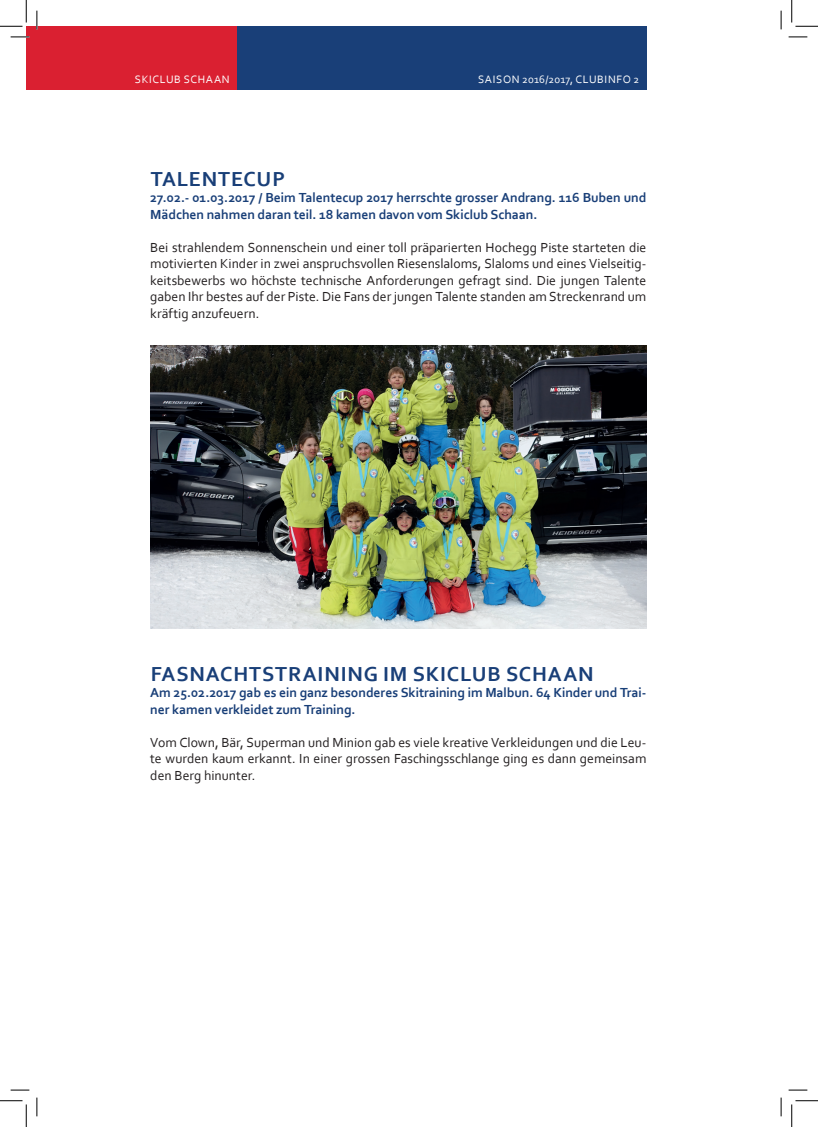
<style>
.page{position:relative;width:818px;height:1127px;background:#fff}
.page>*{position:absolute;margin:0;border:0;box-sizing:border-box;transform-origin:0 0}
.t1{font:700 21.25px "Corbel";letter-spacing:.04em;color:#193f78}
.t2{font:13.75px/16.5px "Corbel";color:#231f20;text-align:justify}
.t3{font:700 13.75px/16.5px "Corbel";letter-spacing:-.005em;color:#193f78}
.t4{font:11.25px "Corbel";letter-spacing:.05em;color:#fff}
</style>
<div class="page">
<div style="left:26px;top:26px;width:211px;height:64px;background:#da2031"></div>
<div style="left:237px;top:26px;width:409px;height:64px;background:#193f78"></div>
<img style="left:150px;top:345px;width:496px;height:283px">
<svg style="left:11px;top:36px;width:18px;height:2px"></svg>
<svg style="left:788px;top:36px;width:19px;height:2px"></svg>
<svg style="left:11px;top:1089px;width:18px;height:1px"></svg>
<svg style="left:788px;top:1089px;width:19px;height:1px"></svg>
<svg style="left:36px;top:11px;width:2px;height:18px"></svg>
<svg style="left:36px;top:1097px;width:2px;height:18px"></svg>
<svg style="left:780px;top:11px;width:2px;height:18px"></svg>
<svg style="left:780px;top:1097px;width:2px;height:18px"></svg>
<svg style="left:0;top:0;width:27px;height:27px"></svg>
<svg style="left:0;top:1100px;width:27px;height:26px"></svg>
<svg style="left:791px;top:0;width:27px;height:27px"></svg>
<svg style="left:791px;top:1100px;width:27px;height:26px"></svg>
<p class="t4" style="left:135px;top:72px;width:96px">SKICLUB SCHAAN</p>
<p class="t4" style="left:478px;top:72px;width:163px">SAISON 2016/2017, CLUBINFO 2</p>
<h1 class="t1" style="left:151px;top:165px;width:136px">TALENTECUP</h1>
<p class="t3" style="left:150px;top:189px;width:498px">27.02.- 01.03.2017 / Beim Talentecup 2017 herrschte grosser Andrang. 116 Buben und<br>Mädchen nahmen daran teil. 18 kamen davon vom Skiclub Schaan.</p>
<p class="t2" style="left:150px;top:238px;width:498px">Bei strahlendem Sonnenschein und einer toll präparierten Hochegg Piste starteten die motivierten Kinder in zwei anspruchsvollen Riesenslaloms, Slaloms und eines Vielseitig&shy;keitsbewerbs wo höchste technische Anforderungen gefragt sind. Die jungen Talente gaben Ihr bestes auf der Piste. Die Fans der jungen Talente standen am Streckenrand um kräftig anzufeuern.</p>
<h1 class="t1" style="left:151px;top:660px;width:444px">FASNACHTSTRAINING IM SKICLUB SCHAAN</h1>
<p class="t3" style="left:150px;top:684px;width:498px">Am 25.02.2017 gab es ein ganz besonderes Skitraining im Malbun. 64 Kinder und Trai&shy;ner kamen verkleidet zum Training.</p>
<p class="t2" style="left:150px;top:733px;width:498px">Vom Clown, Bär, Superman und Minion gab es viele kreative Verkleidungen und die Leu&shy;te wurden kaum erkannt. In einer grossen Faschingsschlange ging es dann gemeinsam den Berg hinunter.</p>
</div>
